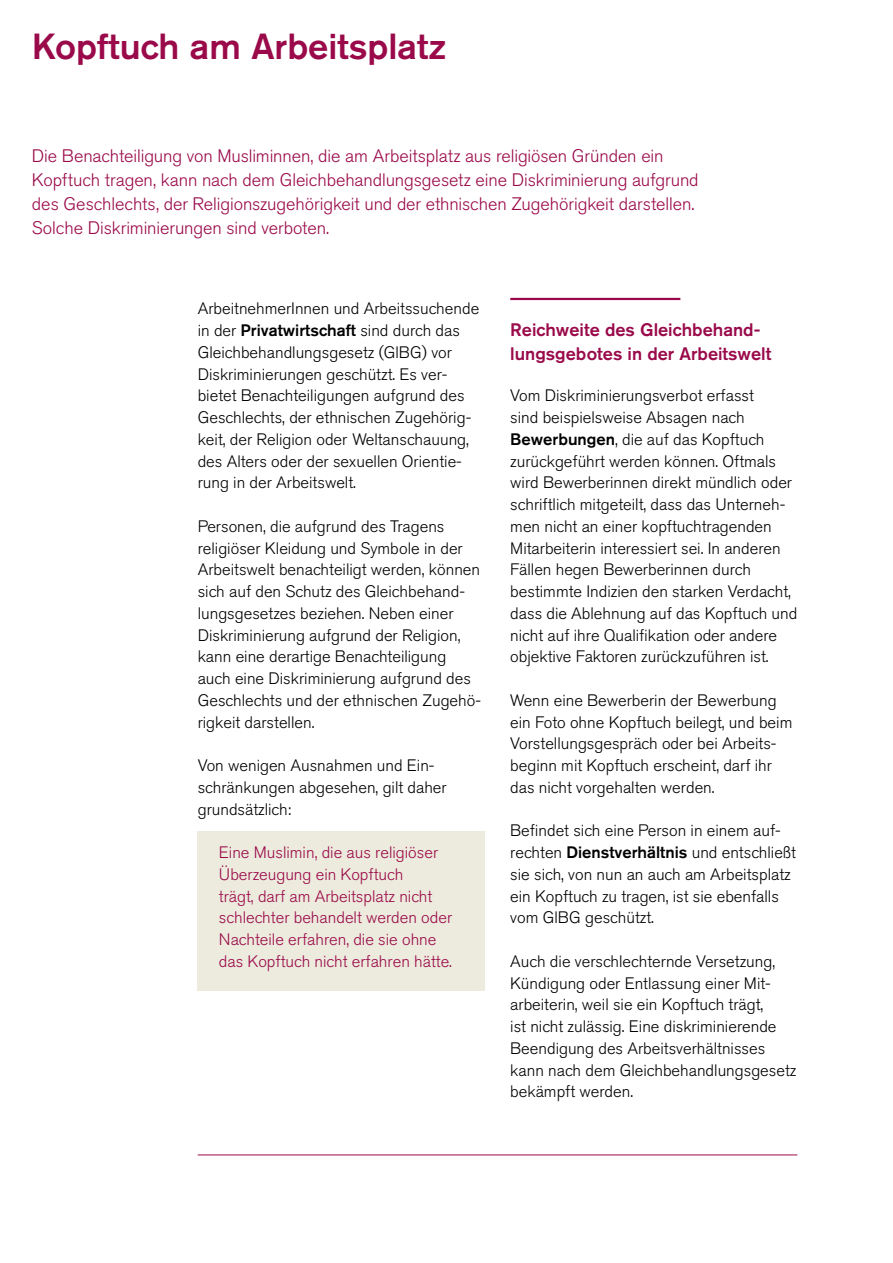
<style>
.page{position:relative;width:893px;height:1263px;background:#fff}
.page>*{position:absolute;margin:0;border:0;box-sizing:border-box;transform-origin:0 0}
.Überschrift_1{font:500 36px "Akzidenz Grotesk Pro";color:#9a0a4a}
.Introtext{font:300 18px/24px "Akzidenz Grotesk Pro";letter-spacing:-.005em;color:#9a0a4a}
.Überschrift_2{font:500 18px/24px "Akzidenz Grotesk Pro";color:#9a0a4a}
.Lauftext_GAW_11_14_5{font:300 16.5px/21.8px "Akzidenz Grotesk Pro";color:#000}
.Infokasten_Tipp_Text{font:300 16.5px/21.8px "Akzidenz Grotesk Pro";color:#9a0a4a}
.s1{font-weight:500}
</style>
<div class="page">
<div style="left:198px;top:831px;width:287px;height:159px;background:#edebdd"></div>
<hr style="left:510px;top:298px;width:170px;height:2px;background:#9a0a4a">
<hr style="left:198px;top:1154px;width:599px;height:1px;background:#9a0a4a">
<h2 class="Überschrift_1" style="left:32px;top:23px;width:416px">Kopftuch am Arbeitsplatz</h2>
<p class="Introtext" style="left:32px;top:144px;width:668px">Die Benachteiligung von Musliminnen, die am Arbeitsplatz aus religiösen Gründen ein Kopftuch tragen, kann nach dem Gleichbehandlungsgesetz eine Diskriminierung aufgrund des Geschlechts, der Religionszugehörigkeit und der ethnischen Zugehörigkeit darstellen.<br>Solche Diskriminierungen sind verboten.</p>
<p class="Lauftext_GAW_11_14_5" style="left:198px;top:298px;width:283px">ArbeitnehmerInnen und Arbeitssuchende in der <span class="s1">Privatwirtschaft</span> sind durch das Gleichbehandlungsgesetz (GlBG) vor Diskriminierungen geschützt. Es ver&shy;bietet Benachteiligungen aufgrund des Geschlechts, der ethnischen Zugehörig&shy;keit, der Religion oder Weltanschauung, des Alters oder der sexuellen Orientie&shy;rung in der Arbeitswelt.</p>
<p class="Lauftext_GAW_11_14_5" style="left:198px;top:515px;width:285px">Personen, die aufgrund des Tragens religiöser Kleidung und Symbole in der Arbeitswelt benachteiligt werden, können sich auf den Schutz des Gleichbehand&shy;lungsgesetzes beziehen. Neben einer Diskriminierung aufgrund der Religion, kann eine derartige Benachteiligung auch eine Diskriminierung aufgrund des Geschlechts und der ethnischen Zugehö&shy;rigkeit darstellen.</p>
<p class="Lauftext_GAW_11_14_5" style="left:198px;top:754px;width:251px">Von wenigen Ausnahmen und Ein&shy;schränkungen abgesehen, gilt daher grundsätzlich:</p>
<p class="Infokasten_Tipp_Text" style="left:219px;top:841px;width:235px">Eine Muslimin, die aus religiöser<br>Überzeugung ein Kopftuch<br>trägt, darf am Arbeitsplatz nicht schlechter behandelt werden oder<br>Nachteile erfahren, die sie ohne das Kopftuch nicht erfahren hätte.</p>
<h3 class="Überschrift_2" style="left:510px;top:317px;width:263px">Reichweite des Gleichbehand&shy;lungsgebotes in der Arbeitswelt</h3>
<p class="Lauftext_GAW_11_14_5" style="left:510px;top:385px;width:288px">Vom Diskriminierungsverbot erfasst<br>sind beispielsweise Absagen nach <span class="s1">Bewerbungen</span>, die auf das Kopftuch zurückgeführt werden können. Oftmals wird Bewerberinnen direkt mündlich oder schriftlich mitgeteilt, dass das Unterneh&shy;men nicht an einer kopftuchtragenden Mitarbeiterin interessiert sei. In anderen Fällen hegen Bewerberinnen durch bestimmte Indizien den starken Verdacht, dass die Ablehnung auf das Kopftuch und nicht auf ihre Qualifikation oder andere objektive Faktoren zurückzuführen ist.</p>
<p class="Lauftext_GAW_11_14_5" style="left:510px;top:689px;width:284px">Wenn eine Bewerberin der Bewerbung ein Foto ohne Kopftuch beilegt, und beim Vorstellungsgespräch oder bei Arbeits&shy;beginn mit Kopftuch erscheint, darf ihr das nicht vorgehalten werden.</p>
<p class="Lauftext_GAW_11_14_5" style="left:510px;top:820px;width:287px">Befindet sich eine Person in einem auf&shy;rechten <span class="s1">Dienstverhältnis</span> und entschließt sie sich, von nun an auch am Arbeitsplatz ein Kopftuch zu tragen, ist sie ebenfalls vom GlBG geschützt.</p>
<p class="Lauftext_GAW_11_14_5" style="left:510px;top:950px;width:288px">Auch die verschlechternde Versetzung, Kündigung oder Entlassung einer Mit&shy;arbeiterin, weil sie ein Kopftuch trägt,<br>ist nicht zulässig. Eine diskriminierende Beendigung des Arbeitsverhältnisses kann nach dem Gleichbehandlungsgesetz bekämpft werden.</p>
</div>
